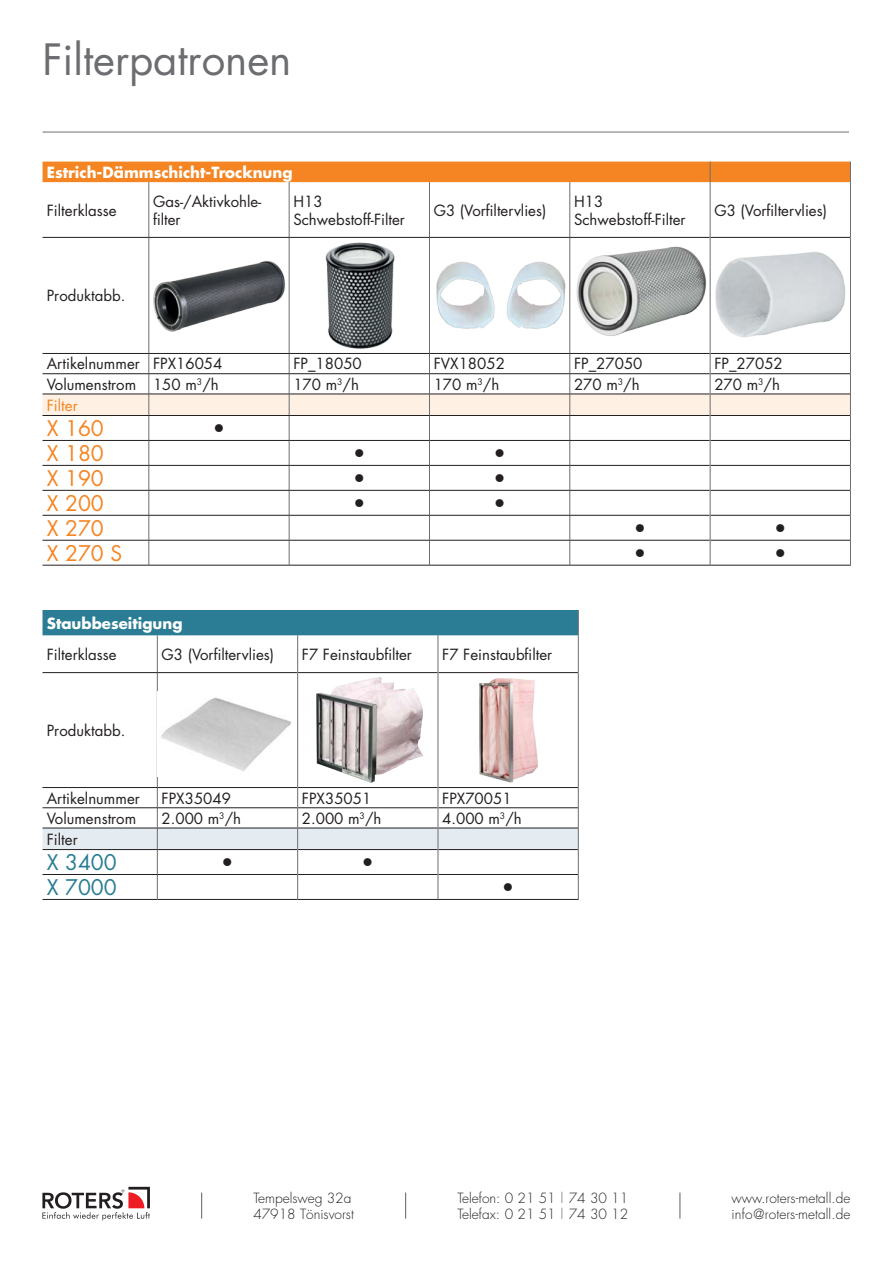
<style>
.page{position:relative;width:893px;height:1263px;background:#fff}
.page>*{position:absolute;margin:0;border:0;box-sizing:border-box;transform-origin:0 0}
.Rubrik_Head_F{font:42px "Futura";color:#6c6d70}
.Produktname_Luftrein{font:21px "Futura";color:#f58522}
.Produktname_Luftrein-2{font:21px "Futura";color:#231f20}
.Produktname_Luftrein-3{font:21px "Futura";color:#2a7d94}
.Produktname_Luftrein-4{font:15px/18px "Futura";color:#231f20}
.Produktname_Luftrein-5{font:700 15px "Futura";color:#fff}
.Produktname_Luftrein-6{font:15px "Futura";color:#f58522}
.t1{font:300 13.65px/15.5px "Futura";color:#231f20}
.s1{color:#6c6d70}
</style>
<div class="page">
<svg style="left:201px;top:1192px;width:1px;height:26px"></svg>
<svg style="left:405px;top:1192px;width:1px;height:26px"></svg>
<svg style="left:679px;top:1192px;width:1px;height:26px"></svg>
<svg style="left:42px;top:1187px;width:108px;height:33px"></svg>
<hr style="left:43px;top:132px;width:806px;height:1px;background:#6c6d70">
<hr style="left:148px;top:182px;width:1px;height:55px;background:#6c6d70">
<hr style="left:289px;top:182px;width:1px;height:55px;background:#6c6d70">
<hr style="left:429px;top:182px;width:1px;height:55px;background:#6c6d70">
<hr style="left:569px;top:182px;width:1px;height:55px;background:#6c6d70">
<hr style="left:148px;top:238px;width:1px;height:115px;background:#6c6d70">
<hr style="left:289px;top:238px;width:1px;height:115px;background:#6c6d70">
<hr style="left:429px;top:238px;width:1px;height:115px;background:#6c6d70">
<hr style="left:569px;top:238px;width:1px;height:115px;background:#6c6d70">
<hr style="left:43px;top:237px;width:106px;height:1px;background:#231f20">
<hr style="left:149px;top:237px;width:140px;height:1px;background:#231f20">
<hr style="left:289px;top:237px;width:140px;height:1px;background:#231f20">
<hr style="left:429px;top:237px;width:141px;height:1px;background:#231f20">
<hr style="left:570px;top:237px;width:140px;height:1px;background:#231f20">
<hr style="left:710px;top:237px;width:140px;height:1px;background:#231f20">
<hr style="left:43px;top:565px;width:106px;height:1px;background:#231f20">
<hr style="left:149px;top:565px;width:140px;height:1px;background:#231f20">
<hr style="left:289px;top:565px;width:140px;height:1px;background:#231f20">
<hr style="left:429px;top:565px;width:141px;height:1px;background:#231f20">
<hr style="left:570px;top:565px;width:140px;height:1px;background:#231f20">
<hr style="left:710px;top:565px;width:141px;height:1px;background:#231f20">
<div style="left:43px;top:162px;width:808px;height:20px;background:#f58522"></div>
<hr style="left:710px;top:182px;width:1px;height:55px;background:#6c6d70">
<hr style="left:850px;top:182px;width:1px;height:55px;background:#6c6d70">
<hr style="left:710px;top:237px;width:1px;height:116px;background:#6c6d70">
<hr style="left:850px;top:237px;width:1px;height:116px;background:#6c6d70">
<svg style="left:43px;top:353px;width:808px;height:212px"></svg>
<img style="left:149px;top:256px;width:137px;height:79px">
<img style="left:325px;top:242px;width:70px;height:107px">
<img style="left:436px;top:261px;width:130px;height:68px">
<img style="left:576px;top:246px;width:131px;height:90px">
<img style="left:715px;top:252px;width:131px;height:85px">
<hr style="left:157px;top:635px;width:1px;height:37px;background:#6c6d70">
<hr style="left:157px;top:673px;width:1px;height:114px;background:#6c6d70">
<hr style="left:43px;top:672px;width:114px;height:1px;background:#231f20">
<hr style="left:157px;top:672px;width:140px;height:1px;background:#231f20">
<hr style="left:298px;top:672px;width:140px;height:1px;background:#231f20">
<hr style="left:438px;top:672px;width:140px;height:1px;background:#231f20">
<hr style="left:297px;top:635px;width:1px;height:38px;background:#6c6d70">
<hr style="left:438px;top:635px;width:1px;height:38px;background:#6c6d70">
<hr style="left:297px;top:673px;width:1px;height:114px;background:#6c6d70">
<hr style="left:438px;top:673px;width:1px;height:114px;background:#6c6d70">
<div style="left:43px;top:610px;width:536px;height:25px;background:#2a7d94"></div>
<hr style="left:578px;top:635px;width:1px;height:38px;background:#6c6d70">
<hr style="left:578px;top:673px;width:1px;height:114px;background:#6c6d70">
<svg style="left:43px;top:787px;width:536px;height:113px"></svg>
<img style="left:161px;top:697px;width:129px;height:74px">
<img style="left:316px;top:677px;width:108px;height:106px">
<img style="left:479px;top:678px;width:59px;height:105px">
<p class="Rubrik_Head_F" style="left:43px;top:31px;width:250px">Filterpatronen</p>
<p class="Produktname_Luftrein-5" style="left:47px;top:162px;width:247px">Estrich-Dämmschicht-Trocknung</p>
<p class="Produktname_Luftrein-4" style="left:47px;top:201px;width:71px">Filterklasse</p>
<p class="Produktname_Luftrein-4" style="left:153px;top:192px;width:110px">Gas-/Aktivkohle&shy;filter</p>
<p class="Produktname_Luftrein-4" style="left:293px;top:192px;width:113px">H13<br>Schwebstoff-Filter</p>
<p class="Produktname_Luftrein-4" style="left:434px;top:201px;width:114px">G3 (Vorfiltervlies)</p>
<p class="Produktname_Luftrein-4" style="left:574px;top:192px;width:113px">H13<br>Schwebstoff-Filter</p>
<p class="Produktname_Luftrein-4" style="left:714px;top:201px;width:114px">G3 (Vorfiltervlies)</p>
<p class="Produktname_Luftrein-4" style="left:47px;top:287px;width:80px">Produktabb.</p>
<p class="Produktname_Luftrein-4" style="left:47px;top:355px;width:95px">Artikelnummer</p>
<p class="Produktname_Luftrein-4" style="left:153px;top:355px;width:71px">FPX16054</p>
<p class="Produktname_Luftrein-4" style="left:293px;top:355px;width:70px">FP_18050</p>
<p class="Produktname_Luftrein-4" style="left:434px;top:355px;width:73px">FVX18052</p>
<p class="Produktname_Luftrein-4" style="left:574px;top:355px;width:70px">FP_27050</p>
<p class="Produktname_Luftrein-4" style="left:714px;top:355px;width:70px">FP_27052</p>
<p class="Produktname_Luftrein-4" style="left:47px;top:375px;width:91px">Volumenstrom</p>
<p class="Produktname_Luftrein-4" style="left:153px;top:375px;width:67px">150 m<sup>3</sup>/h</p>
<p class="Produktname_Luftrein-4" style="left:293px;top:375px;width:67px">170 m<sup>3</sup>/h</p>
<p class="Produktname_Luftrein-4" style="left:434px;top:375px;width:67px">170 m<sup>3</sup>/h</p>
<p class="Produktname_Luftrein-4" style="left:574px;top:375px;width:67px">270 m<sup>3</sup>/h</p>
<p class="Produktname_Luftrein-4" style="left:714px;top:375px;width:67px">270 m<sup>3</sup>/h</p>
<p class="Produktname_Luftrein-6" style="left:47px;top:395px;width:32px">Filter</p>
<p class="Produktname_Luftrein" style="left:47px;top:414px;width:59px">X 160</p>
<p class="Produktname_Luftrein-2" style="left:213px;top:414px;width:14px">•</p>
<p class="Produktname_Luftrein" style="left:47px;top:439px;width:59px">X 180</p>
<p class="Produktname_Luftrein-2" style="left:353px;top:439px;width:14px">•</p>
<p class="Produktname_Luftrein-2" style="left:493px;top:439px;width:14px">•</p>
<p class="Produktname_Luftrein" style="left:47px;top:464px;width:59px">X 190</p>
<p class="Produktname_Luftrein-2" style="left:353px;top:464px;width:14px">•</p>
<p class="Produktname_Luftrein-2" style="left:493px;top:464px;width:14px">•</p>
<p class="Produktname_Luftrein" style="left:47px;top:489px;width:59px">X 200</p>
<p class="Produktname_Luftrein-2" style="left:353px;top:489px;width:14px">•</p>
<p class="Produktname_Luftrein-2" style="left:493px;top:489px;width:14px">•</p>
<p class="Produktname_Luftrein" style="left:47px;top:514px;width:59px">X 270</p>
<p class="Produktname_Luftrein-2" style="left:634px;top:514px;width:14px">•</p>
<p class="Produktname_Luftrein-2" style="left:774px;top:514px;width:14px">•</p>
<p class="Produktname_Luftrein" style="left:47px;top:539px;width:77px">X 270 S</p>
<p class="Produktname_Luftrein-2" style="left:634px;top:539px;width:14px">•</p>
<p class="Produktname_Luftrein-2" style="left:774px;top:539px;width:14px">•</p>
<p class="Produktname_Luftrein-5" style="left:47px;top:613px;width:137px">Staubbeseitigung</p>
<p class="Produktname_Luftrein-4" style="left:47px;top:645px;width:71px">Filterklasse</p>
<p class="Produktname_Luftrein-4" style="left:162px;top:645px;width:114px">G3 (Vorfiltervlies)</p>
<p class="Produktname_Luftrein-4" style="left:302px;top:645px;width:112px">F7 Feinstaubfilter</p>
<p class="Produktname_Luftrein-4" style="left:442px;top:645px;width:112px">F7 Feinstaubfilter</p>
<p class="Produktname_Luftrein-4" style="left:47px;top:721px;width:80px">Produktabb.</p>
<p class="Produktname_Luftrein-4" style="left:47px;top:789px;width:95px">Artikelnummer</p>
<p class="Produktname_Luftrein-4" style="left:162px;top:789px;width:71px">FPX35049</p>
<p class="Produktname_Luftrein-4" style="left:302px;top:789px;width:71px">FPX35051</p>
<p class="Produktname_Luftrein-4" style="left:442px;top:789px;width:71px">FPX70051</p>
<p class="Produktname_Luftrein-4" style="left:47px;top:809px;width:91px">Volumenstrom</p>
<p class="Produktname_Luftrein-4" style="left:162px;top:809px;width:81px">2.000 m<sup>3</sup>/h</p>
<p class="Produktname_Luftrein-4" style="left:302px;top:809px;width:81px">2.000 m<sup>3</sup>/h</p>
<p class="Produktname_Luftrein-4" style="left:442px;top:809px;width:81px">4.000 m<sup>3</sup>/h</p>
<p class="Produktname_Luftrein-4" style="left:47px;top:830px;width:32px">Filter</p>
<p class="Produktname_Luftrein-3" style="left:47px;top:848px;width:72px">X 3400</p>
<p class="Produktname_Luftrein-2" style="left:221px;top:848px;width:14px">•</p>
<p class="Produktname_Luftrein-2" style="left:362px;top:848px;width:14px">•</p>
<p class="Produktname_Luftrein-3" style="left:47px;top:873px;width:72px">X 7000</p>
<p class="Produktname_Luftrein-2" style="left:502px;top:873px;width:14px">•</p>
<p class="t1" style="left:253px;top:1190px;width:102px">Tempelsweg 32a<br>47918 Tönisvorst</p>
<p class="t1" style="left:457px;top:1190px;width:172px">Telefon: 0 21 51 <span class="s1">|</span> 74 30 11<br>Telefax: 0 21 51 <span class="s1">|</span> 74 30 12</p>
<p class="t1" style="left:732px;top:1190px;width:120px">www.roters-metall.de info@roters-metall.de</p>
</div>
